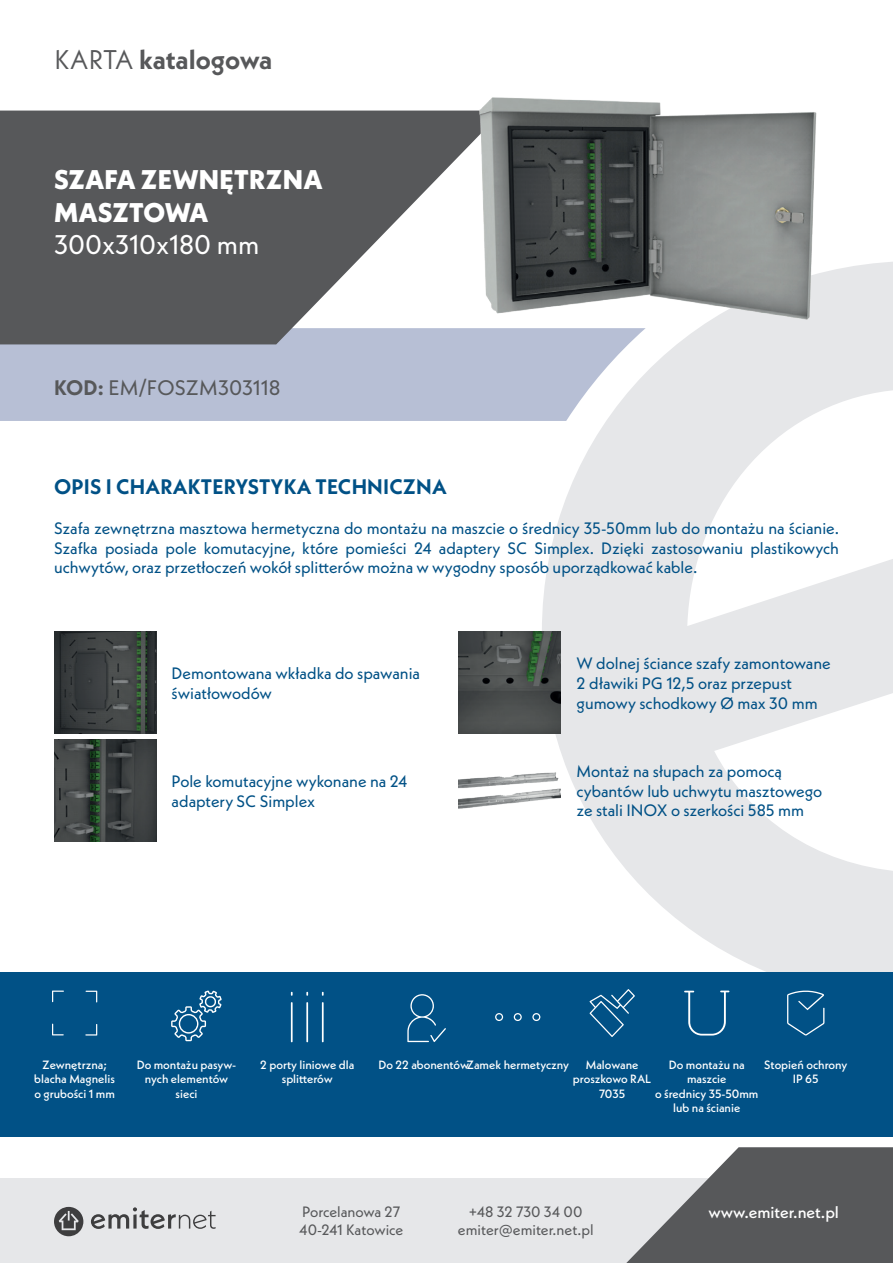
<style>
.page{position:relative;width:893px;height:1263px;background:#fff}
.page>*{position:absolute;margin:0;border:0;box-sizing:border-box;transform-origin:0 0}
.t1{font:800 27px/32.4px "Neue Kabel";letter-spacing:.01em;color:#fff}
.t2{font:700 27px "Neue Kabel";color:#57585a}
.t3{font:27px "Neue Kabel";color:#fff}
.t4{font:700 21px "Neue Kabel";letter-spacing:.01em;color:#015186}
.t5{font:21px "Neue Kabel";color:#57585a}
.t6{font:16.5px/19.8px "Neue Kabel";color:#015186}
.t7{font:500 16.5px "Neue Kabel";color:#fff}
.t8{font:15px/18px "Neue Kabel";color:#57585a;text-align:center}
.t9{font:500 12px/14.4px "Neue Kabel";color:#fff;text-align:center}
.s1{font-weight:400}
.s2{font-weight:700}
</style>
<div class="page">
<div style="left:0;top:1178px;width:893px;height:85px;background:#e6e7e9"></div>
<svg style="left:626px;top:1147px;width:267px;height:116px"></svg>
<div style="left:0;top:344px;width:542px;height:77px;background:#b7bfd5"></div>
<svg style="left:0;top:111px;width:471px;height:233px;background:#727375"></svg>
<svg style="left:91px;top:1207px;width:125px;height:22px"></svg>
<svg style="left:54px;top:1207px;width:29px;height:29px"></svg>
<svg style="left:542px;top:262px;width:351px;height:710px;fill:#e6e7e9"></svg>
<img style="left:471px;top:97px;width:347px;height:259px">
<img style="left:54px;top:631px;width:102px;height:102px">
<img style="left:54px;top:739px;width:102px;height:102px">
<img style="left:459px;top:631px;width:102px;height:102px">
<img style="left:459px;top:739px;width:102px;height:102px">
<div style="left:0;top:972px;width:893px;height:164px;background:#015186"></div>
<svg style="left:589px;top:989px;width:46px;height:48px"></svg>
<svg style="left:684px;top:990px;width:45px;height:45px"></svg>
<svg style="left:52px;top:990px;width:12px;height:12px"></svg>
<svg style="left:86px;top:991px;width:11px;height:11px"></svg>
<svg style="left:85px;top:1024px;width:12px;height:11px"></svg>
<svg style="left:52px;top:1024px;width:12px;height:11px"></svg>
<svg style="left:171px;top:990px;width:51px;height:51px"></svg>
<svg style="left:787px;top:990px;width:37px;height:46px"></svg>
<hr style="left:291px;top:1002px;width:2px;height:40px;background:#fff">
<hr style="left:306px;top:1002px;width:2px;height:40px;background:#fff">
<hr style="left:322px;top:1002px;width:2px;height:40px;background:#fff">
<svg style="left:495px;top:1013px;width:8px;height:8px"></svg>
<svg style="left:532px;top:1013px;width:8px;height:8px"></svg>
<svg style="left:514px;top:1013px;width:8px;height:8px"></svg>
<svg style="left:407px;top:994px;width:39px;height:48px"></svg>
<h1 class="t2" style="left:55px;top:42px;width:219px"><span class="s1">KARTA</span> katalogowa</h1>
<h1 class="t1" style="left:54px;top:164px;width:270px">SZAFA ZEWNĘTRZNA<br>MASZTOWA</h1>
<h1 class="t3" style="left:54px;top:227px;width:207px">300x310x180 mm</h1>
<p class="t5" style="left:54px;top:374px;width:228px"><span class="s2">KOD:</span> EM/FOSZM303118</p>
<p class="t4" style="left:54px;top:473px;width:394px">OPIS I CHARAKTERYSTYKA TECHNICZNA</p>
<p class="t6" style="left:54px;top:518px;width:787px;text-align:justify">Szafa zewnętrzna masztowa hermetyczna do montażu na maszcie o średnicy 35-50mm lub do montażu na ścianie.<br>Szafka posiada pole komutacyjne, które pomieści 24 adaptery SC Simplex. Dzięki zastosowaniu plastikowych uchwytów, oraz przetłoczeń wokół splitterów można w wygodny sposób uporządkować kable.</p>
<p class="t6" style="left:172px;top:663px;width:250px">Demontowana wkładka do spawania światłowodów</p>
<p class="t6" style="left:172px;top:771px;width:237px">Pole komutacyjne wykonane na 24 adaptery SC Simplex</p>
<p class="t6" style="left:577px;top:653px;width:256px">W dolnej ściance szafy zamontowane<br>2 dławiki PG 12,5 oraz przepust gumowy schodkowy Ø max 30 mm</p>
<p class="t6" style="left:577px;top:761px;width:247px">Montaż na słupach za pomocą cybantów lub uchwytu masztowego ze stali INOX o szerkości 585 mm</p>
<p class="t9" style="left:573px;top:1057px;width:80px">Malowane proszkowo RAL<br>7035</p>
<p class="t9" style="left:34px;top:1057px;width:82px">Zewnętrzna; blacha Magnelis o grubości 1 mm</p>
<p class="t9" style="left:137px;top:1057px;width:101px">Do montażu pasyw&shy;nych elementów sieci</p>
<p class="t9" style="left:260px;top:1057px;width:96px">2 porty liniowe dla splitterów</p>
<p class="t9" style="left:378px;top:1057px;width:92px">Do 22 abonentów</p>
<p class="t9" style="left:764px;top:1057px;width:85px">Stopień ochrony<br>IP 65</p>
<p class="t9" style="left:466px;top:1057px;width:104px">Zamek hermetyczny</p>
<p class="t9" style="left:655px;top:1057px;width:105px">Do montażu na maszcie<br>o średnicy 35-50mm lub na ścianie</p>
<p class="t8" style="left:299px;top:1203px;width:106px;text-align:left">Porcelanowa 27<br>40-241 Katowice</p>
<p class="t8" style="left:458px;top:1203px;width:137px">+48 32 730 34 00 emiter@emiter.net.pl</p>
<p class="t7" style="left:708px;top:1202px;width:132px">www.emiter.net.pl</p>
</div>
